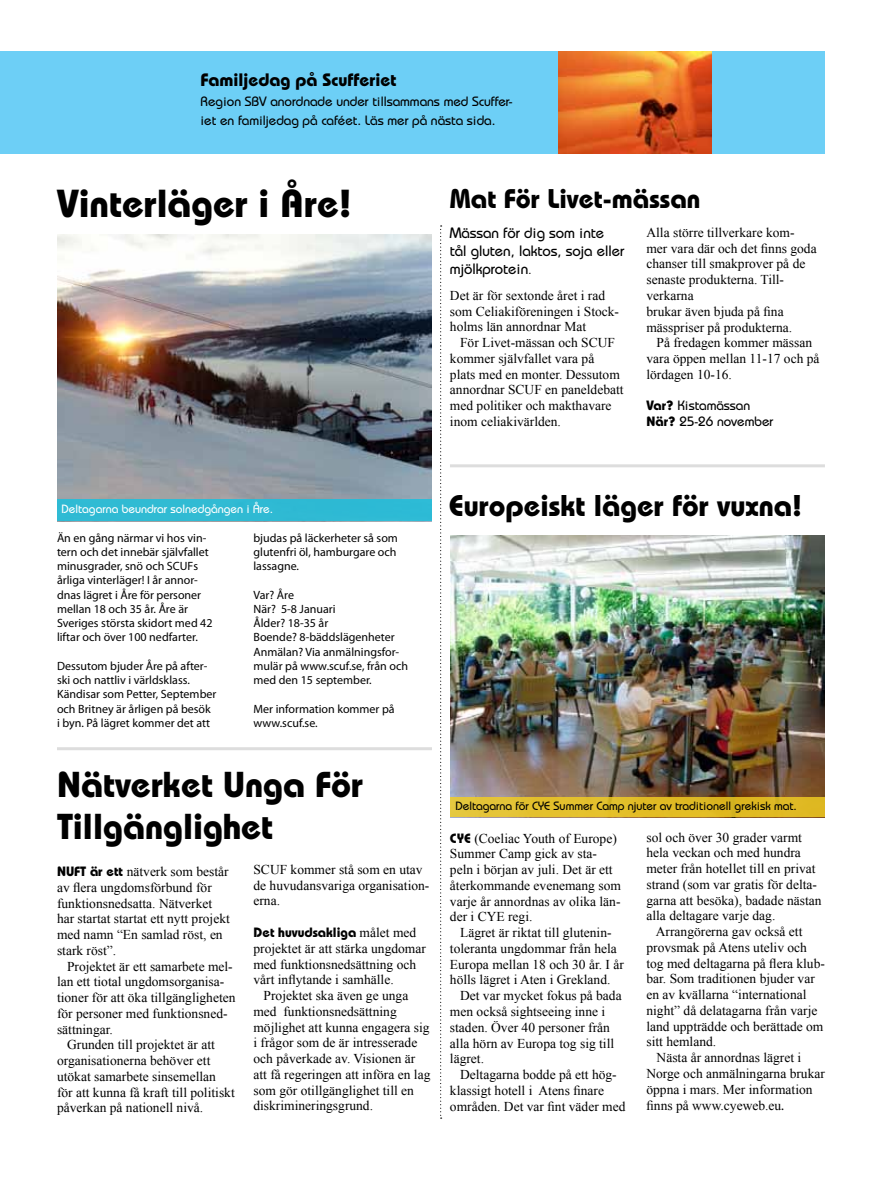
<style>
.page{position:relative;width:893px;height:1191px;background:#fff}
.page>*{position:absolute;margin:0;border:0;box-sizing:border-box;transform-origin:0 0}
.t1{font:700 39px "Bauhaus";color:#000}
.t2{font:700 36px/42px "Bauhaus";color:#000}
.t3{font:700 30px "Bauhaus";color:#000}
.t4{font:700 27px "Bauhaus";color:#000}
.t5{font:700 18px "Bauhaus";color:#000}
.t6{font:500 15px/18px "Bauhaus";color:#000}
.t7{font:13.5px/15.8px "Times New Roman";color:#000}
.t8{font:500 13.5px/19.5px "Bauhaus";color:#000}
.t9{font:700 13.5px "Bauhaus";color:#000}
.t10{font:12px/14.2px "Myriad Pro";color:#000}
.t11{font:500 12px "Bauhaus";color:#000}
.t12{font:500 12px "Bauhaus";color:#fff}
.s1{font-family:"Garamond";font-weight:400;font-size:13.5px}
.s2{font-weight:700}
.s3{font-family:"Bauhaus";font-weight:700}
.s4{font-family:"Times New Roman";font-weight:400}
.s5{font-family:"Myriad Pro"}
</style>
<div class="page">
<div style="left:0;top:51px;width:825px;height:103px;background:#6dcff6"></div>
<img style="left:58px;top:235px;width:374px;height:287px">
<div style="left:58px;top:499px;width:374px;height:22px;background:#2fbad3"></div>
<img style="left:558px;top:51px;width:154px;height:103px">
<img style="left:450px;top:536px;width:375px;height:261px">
<div style="left:450px;top:797px;width:375px;height:20px;background:linear-gradient(to right,#e6c637,#ddb51c)"></div>
<hr style="left:450px;top:464px;width:375px;height:3px;background:#ddd">
<svg style="left:440px;top:225px;width:2px;height:893px"></svg>
<hr style="left:57px;top:747px;width:375px;height:3px;background:#ddd">
<h3 class="t5" style="left:201px;top:69px;width:198px">Familjedag på Scufferiet</h3>
<p class="t8" style="left:201px;top:91px;width:314px">Region SBV anordnade under tillsammans med Scuffer&shy;iet en familjedag på caféet. Läs mer på nästa sida.</p>
<h1 class="t1" style="left:57px;top:180px;width:296px">Vinterläger i Åre!</h1>
<h3 class="t4" style="left:450px;top:182px;width:252px">Mat För Livet-mässan</h3>
<p class="t6" style="left:450px;top:224px;width:176px">Mässan för dig som inte tål gluten, laktos, soja eller mjölkprotein<span class="s1">.</span></p>
<p class="t7" style="left:450px;top:287px;width:171px">Det är för sextonde året i rad som Celiakiföreningen i Stock&shy;holms län annordnar Mat</p>
<p class="t7" style="left:450px;top:334px;width:175px;text-indent:10px">För Livet-mässan och SCUF kommer självfallet vara på<br>plats med en monter. Dessutom annordnar SCUF en paneldebatt med politiker och makthavare inom celiakivärlden.</p>
<p class="t7" style="left:646px;top:224px;width:172px">Alla större tillverkare kom&shy;mer vara där och det finns goda chanser till smakprover på de senaste produkterna. Till&shy;verkarna<br>brukar även bjuda på fina mässpriser på produkterna.</p>
<p class="t7" style="left:646px;top:335px;width:175px;text-indent:10px">På fredagen kommer mässan vara öppen mellan 11-17 och på lördagen 10-16.</p>
<p class="t8" style="left:646px;top:397px;width:128px;line-height:15.8px"><span class="s2">Var?</span> Kistamässan<br><span class="s2">När?</span> 25-26 november</p>
<p class="t12" style="left:62px;top:502px;width:213px">Deltagarna beundrar solnedgången i Åre.</p>
<p class="t10" style="left:57px;top:530px;width:157px">Än en gång närmar vi hos vin&shy;tern och det innebär självfallet minusgrader, snö och SCUFs årliga vinterläger! I år annor&shy;dnas lägret i Åre för personer mellan 18 och 35 år. Åre är<br>Sveriges största skidort med 42 liftar och över 100 nedfarter.</p>
<p class="t10" style="left:57px;top:658px;width:161px">Dessutom bjuder Åre på after&shy;ski och nattliv i världsklass.<br>Kändisar som Petter, September och Britney är årligen på besök i byn. På lägret kommer det att</p>
<p class="t10" style="left:253px;top:530px;width:146px;text-align:justify">bjudas på läckerheter så som glutenfri öl, hamburgare och lassagne.</p>
<p class="t10" style="left:253px;top:587px;width:156px">Var? Åre<br>När? 5-8 Januari<br>Ålder? 18-35 år<br>Boende? 8-bäddslägenheter<br>Anmälan? Via anmälningsfor&shy;mulär på www.scuf.se, från och med den 15 september.</p>
<p class="t10" style="left:253px;top:701px;width:143px">Mer information kommer på www.scuf.se.</p>
<h2 class="t2" style="left:57px;top:762px;width:307px">Nätverket Unga För<br>Tillgänglighet</h2>
<p class="t7" style="left:57px;top:863px;width:174px"><span class="s3">NUFT är ett</span> nätverk som består av flera ungdomsförbund för funktionsnedsatta. Nätverket har startat startat ett nytt projekt med namn “En samlad röst, en stark röst”.</p>
<p class="t7" style="left:67px;top:958px;width:167px">Projektet är ett samarbete mel-</p>
<p class="t7" style="left:57px;top:973px;width:169px">lan ett tiotal ungdomsorganisa-</p>
<p class="t7" style="left:57px;top:989px;width:180px">tioner för att öka tillgängligheten</p>
<p class="t7" style="left:57px;top:1005px;width:172px">för personer med funktionsned-</p>
<p class="t7" style="left:57px;top:1021px;width:57px">sättningar.</p>
<p class="t7" style="left:67px;top:1036px;width:149px">Grunden till projektet är att</p>
<p class="t7" style="left:57px;top:1052px;width:155px">organisationerna behöver ett</p>
<p class="t7" style="left:57px;top:1068px;width:160px">utökat samarbete sinsemellan</p>
<p class="t7" style="left:57px;top:1084px;width:179px">för att kunna få kraft till politiskt</p>
<p class="t7" style="left:57px;top:1099px;width:148px">påverkan på nationell nivå.</p>
<p class="t7" style="left:253px;top:861px;width:177px">SCUF kommer stå som en utav de huvudansvariga organisation&shy;erna.</p>
<p class="t9" style="left:253px;top:924px;width:164px">Det huvudsakliga <span class="s4">målet med</span></p>
<p class="t7" style="left:253px;top:940px;width:174px">projektet är att stärka ungdomar med funktionsnedsättning och vårt inflytande i samhälle.</p>
<p class="t7" style="left:253px;top:987px;width:178px;text-indent:10px">Projektet ska även ge unga med funktionsnedsättning möjlighet att kunna engagera sig i frågor som de är intresserade och påverkade av. Visionen är att få regeringen att införa en lag som gör otillgänglighet till en diskrimineringsgrund.</p>
<h3 class="t3" style="left:449px;top:487px;width:355px">Europeiskt läger för vuxna!</h3>
<p class="t11" style="left:455px;top:798px;width:343px">Deltagarna för CYE Summer Camp njuter av traditionell grekisk mat.</p>
<p class="t7" style="left:450px;top:830px;width:172px"><span class="s3">CYE</span> (Coeliac Youth of Europe)<br>Summer Camp gick av sta&shy;peln i början av juli. Det är ett återkommande evenemang som varje år annordnas av olika län&shy;der i CYE regi.</p>
<p class="t7" style="left:460px;top:924px;width:153px">Lägret är riktat till glutenin-</p>
<p class="t7" style="left:450px;top:940px;width:168px">toleranta ungdommar från hela</p>
<p class="t7" style="left:450px;top:956px;width:175px">Europa mellan 18 och 30 år. I år</p>
<p class="t7" style="left:450px;top:971px;width:162px">hölls lägret i Aten i Grekland.</p>
<p class="t7" style="left:460px;top:987px;width:163px">Det var mycket fokus på bada</p>
<p class="t7" style="left:450px;top:1003px;width:157px">men också sightseeing inne i</p>
<p class="t7" style="left:450px;top:1019px;width:162px">staden. Över 40 personer från</p>
<p class="t7" style="left:450px;top:1035px;width:166px">alla hörn av Europa tog sig till</p>
<p class="t7" style="left:450px;top:1050px;width:36px">lägret.</p>
<p class="t7" style="left:460px;top:1066px;width:158px">Deltagarna bodde på ett hög-</p>
<p class="t7" style="left:450px;top:1082px;width:156px">klassigt hotell i Atens finare</p>
<p class="t7" style="left:450px;top:1098px;width:177px">områden. Det var fint väder med</p>
<p class="t7" style="left:646px;top:829px;width:177px">sol och över 30 grader varmt hela veckan och med hundra meter från hotellet till en privat strand (som var gratis för delta&shy;garna att besöka), badade nästan alla deltagare varje dag.</p>
<p class="t7" style="left:656px;top:923px;width:148px">Arrangörerna gav också ett</p>
<p class="t7" style="left:646px;top:939px;width:162px">provsmak på Atens uteliv och</p>
<p class="t7" style="left:646px;top:955px;width:180px">tog med deltagarna på flera klub-</p>
<p class="t7" style="left:646px;top:970px;width:170px">bar. Som traditionen bjuder var</p>
<p class="t7" style="left:646px;top:986px;width:162px">en av kvällarna “international</p>
<p class="t7" style="left:646px;top:1002px;width:172px">night” då delatagarna från varje</p>
<p class="t7" style="left:646px;top:1018px;width:178px">land uppträdde och berättade om</p>
<p class="t7" style="left:646px;top:1034px;width:71px">sitt hemland.</p>
<p class="t7" style="left:657px;top:1049px;width:146px">Nästa år annordnas lägret i</p>
<p class="t7" style="left:646px;top:1065px;width:180px">Norge och anmälningarna brukar</p>
<p class="t7" style="left:646px;top:1081px;width:168px">öppna i mars. Mer information</p>
<p class="t7" style="left:646px;top:1097px;width:139px">finns på www.cyeweb.eu<span class="s5">.</span></p>
</div>
